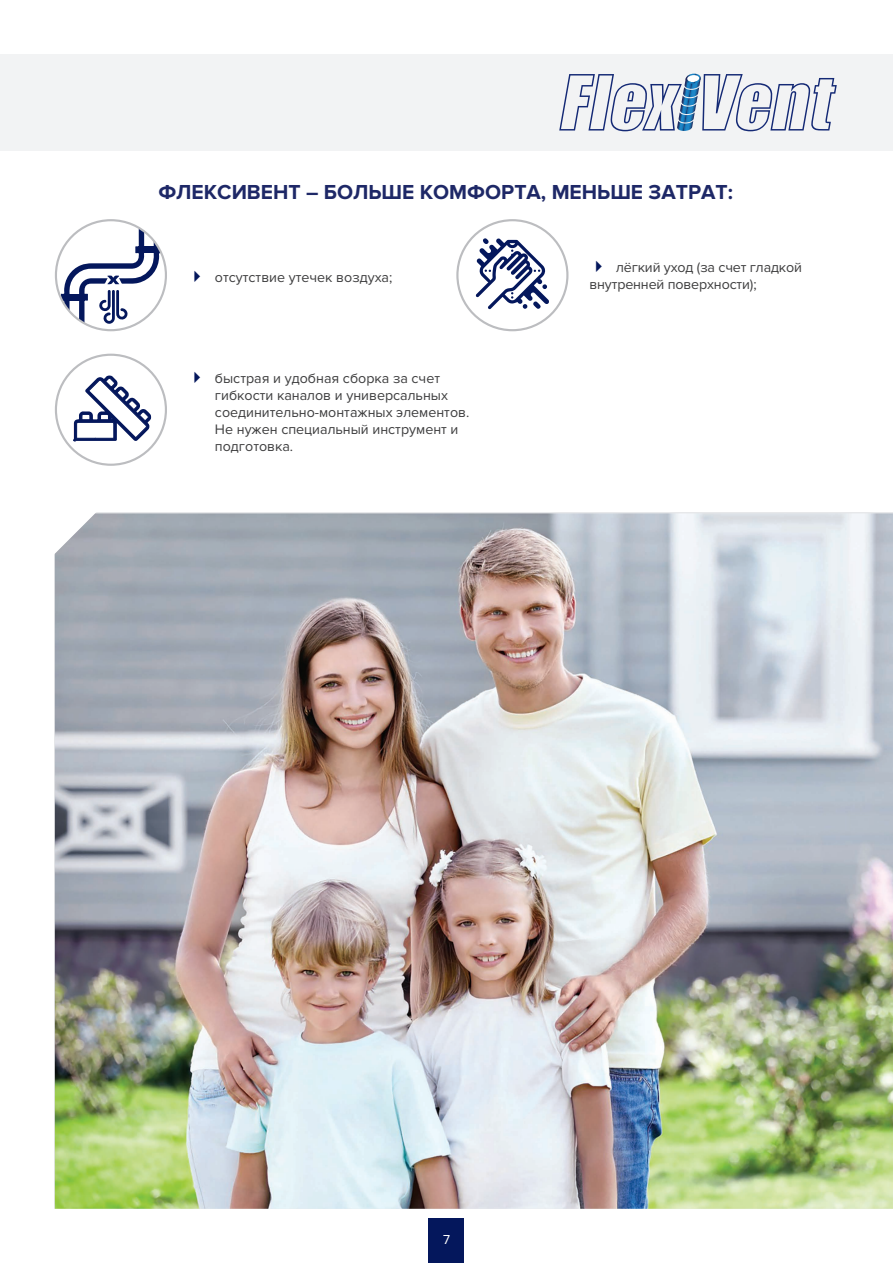
<style>
.page{position:relative;width:893px;height:1263px;background:#fff}
.page>*{position:absolute;margin:0;border:0;box-sizing:border-box;transform-origin:0 0}
.t1{font:700 21px "Proxima Nova";color:#1e2867}
.t2{font:14.25px/17.1px "Proxima Nova";color:#3e3e3f}
.t3{font:13.5px "Proxima Nova";color:#fff}
.s1{color:#04175c}
</style>
<div class="page">
<div style="left:0;top:54px;width:893px;height:97px;background:#f2f3f4"></div>
<svg style="left:559px;top:74px;width:278px;height:57px"></svg>
<div style="left:429px;top:1218px;width:35px;height:45px;background:#04175c"></div>
<svg style="left:73px;top:375px;width:78px;height:66px"></svg>
<div style="left:55px;top:354px;width:112px;height:112px;border:2px solid #bcbdc0;border-radius:50%"></div>
<svg style="left:61px;top:222px;width:102px;height:104px"></svg>
<div style="left:138px;top:246px;width:22px;height:7px;background:#04175c"></div>
<div style="left:63px;top:294px;width:22px;height:7px;background:#04175c"></div>
<div style="left:55px;top:219px;width:112px;height:112px;border:2px solid #bcbdc0;border-radius:50%"></div>
<svg style="left:476px;top:238px;width:73px;height:71px"></svg>
<div style="left:456px;top:219px;width:112px;height:112px;border:2px solid #bcbdc0;border-radius:50%"></div>
<img style="left:55px;top:513px;width:838px;height:696px">
<h1 class="t1" style="left:158px;top:180px;width:576px">ФЛЕКСИВЕНТ – БОЛЬШЕ КОМФОРТА, МЕНЬШЕ ЗАТРАТ:</h1>
<p class="t2" style="left:188px;top:269px;width:206px"><span class="s1">✔</span> отсутствие утечек воздуха;</p>
<p class="t2" style="left:589px;top:259px;width:214px"><span class="s1">✔</span> лёгкий уход (за счет гладкой внутренней поверхности);</p>
<p class="t2" style="left:215px;top:370px;width:256px;text-indent:-27px"><span class="s1">✔</span> быстрая и удобная сборка за счет гибкости каналов и универсальных соединительно-монтажных элементов.<br>Не нужен специальный инструмент и подготовка.</p>
<p class="t3" style="left:443px;top:1232px;width:8px">7</p>
</div>
